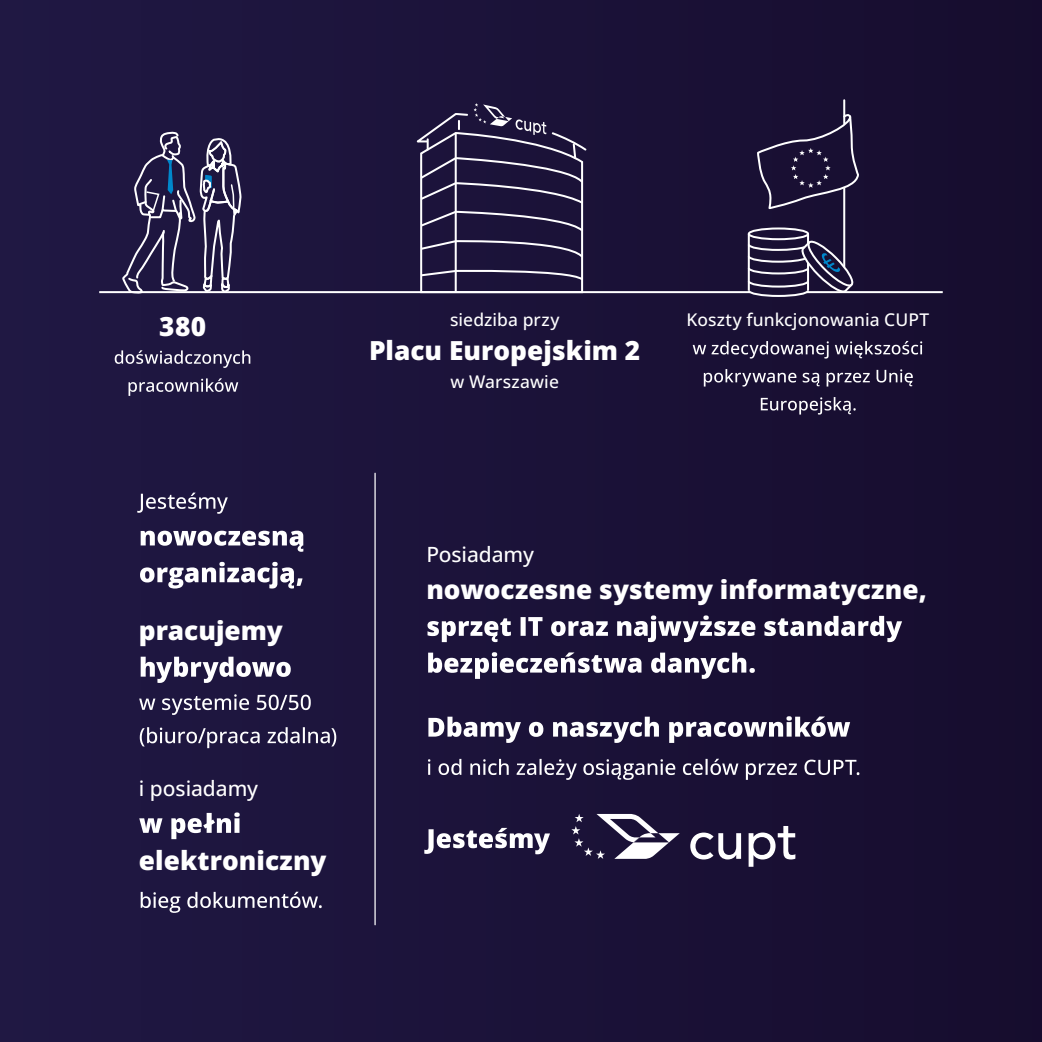
<style>
.page{position:relative;width:1042px;height:1042px;background:#1b1239}
.page>*{position:absolute;margin:0;border:0;box-sizing:border-box;transform-origin:0 0}
.t1{font:800 26.25px "Open Sans";color:#fff}
.t2{font:500 21px "Open Sans";letter-spacing:-.005em;color:#fff}
.t3{font:500 17.5px "Open Sans";letter-spacing:.005em;color:#fff}
</style>
<div class="page">
<svg style="left:137px;top:493px;width:91px;height:21px"></svg>
<svg style="left:141px;top:531px;width:162px;height:21px"></svg>
<svg style="left:140px;top:562px;width:162px;height:26px"></svg>
<svg style="left:141px;top:657px;width:150px;height:26px"></svg>
<svg style="left:139px;top:694px;width:172px;height:21px"></svg>
<svg style="left:140px;top:727px;width:196px;height:21px"></svg>
<svg style="left:427px;top:615px;width:475px;height:27px"></svg>
<svg style="left:428px;top:652px;width:327px;height:27px"></svg>
<svg style="left:139px;top:812px;width:101px;height:27px"></svg>
<svg style="left:141px;top:892px;width:181px;height:21px"></svg>
<svg style="left:428px;top:716px;width:422px;height:27px"></svg>
<svg style="left:428px;top:759px;width:431px;height:21px"></svg>
<svg style="left:424px;top:828px;width:126px;height:26px"></svg>
<svg style="left:115px;top:350px;width:135px;height:18px"></svg>
<svg style="left:128px;top:378px;width:110px;height:18px"></svg>
<svg style="left:693px;top:341px;width:229px;height:17px"></svg>
<svg style="left:704px;top:369px;width:209px;height:17px"></svg>
<svg style="left:761px;top:397px;width:94px;height:17px"></svg>
<svg style="left:411px;top:103px;width:177px;height:191px"></svg>
<svg style="left:120px;top:131px;width:122px;height:163px"></svg>
<hr style="left:843px;top:100px;width:2px;height:24px;background:#fff">
<svg style="left:747px;top:113px;width:113px;height:184px"></svg>
<hr style="left:807px;top:291px;width:136px;height:2px;background:#fff">
<hr style="left:99px;top:291px;width:651px;height:2px;background:#fff">
<svg style="left:571px;top:814px;width:109px;height:45px"></svg>
<svg style="left:690px;top:832px;width:51px;height:27px"></svg>
<svg style="left:748px;top:826px;width:47px;height:41px"></svg>
<hr style="left:374px;top:473px;width:2px;height:452px;background:#fff">
<p class="t1" style="left:159px;top:306px;width:48px">380</p>
<p class="t3" style="left:450px;top:308px;width:111px">siedziba przy</p>
<p class="t1" style="left:369px;top:330px;width:273px">Placu Europejskim 2</p>
<p class="t3" style="left:450px;top:369px;width:110px">w Warszawie</p>
<p class="t3" style="left:686px;top:308px;width:244px">Koszty funkcjonowania CUPT</p>
<p class="t1" style="left:139px;top:610px;width:145px">pracujemy</p>
<p class="t2" style="left:139px;top:774px;width:121px">i posiadamy</p>
<p class="t1" style="left:139px;top:840px;width:189px">elektroniczny</p>
<p class="t2" style="left:426px;top:540px;width:109px">Posiadamy</p>
<p class="t1" style="left:426px;top:569px;width:502px">nowoczesne systemy informatyczne,</p>
</div>
